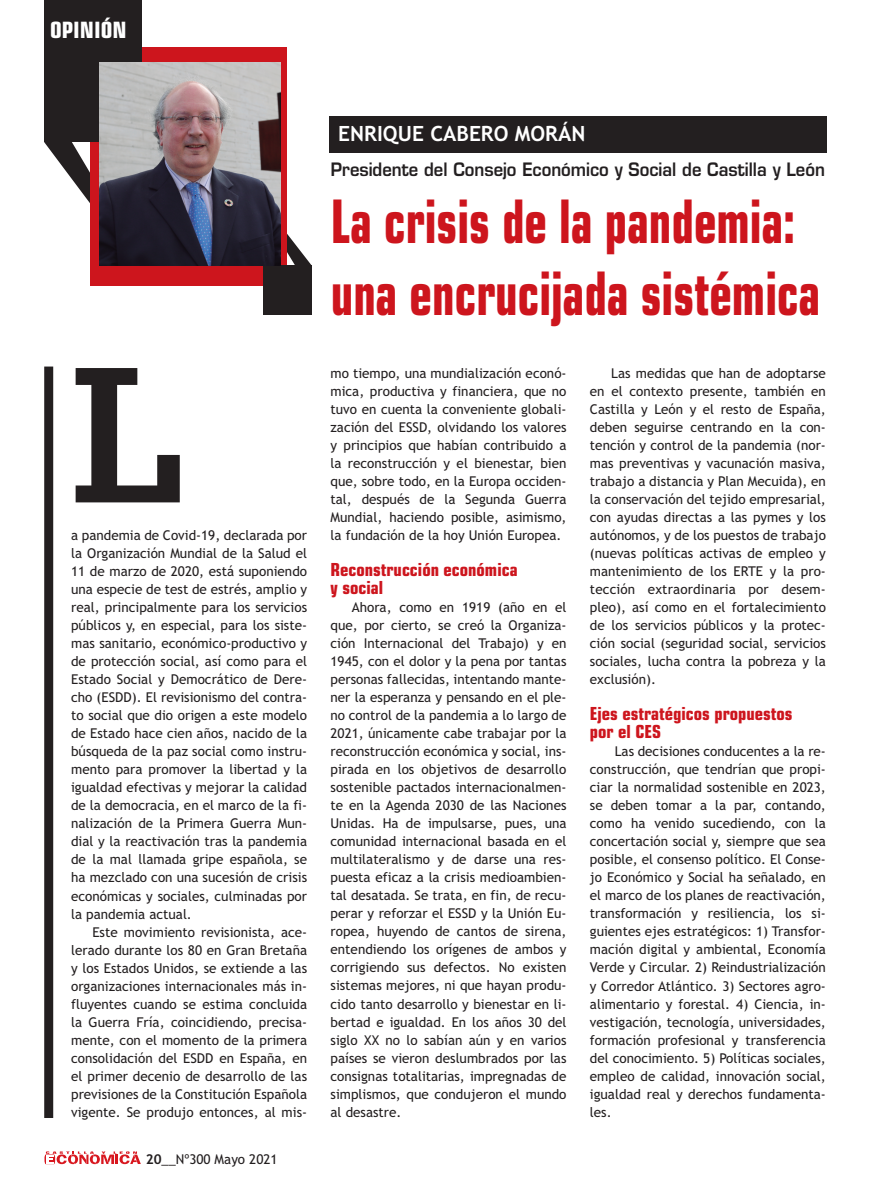
<style>
.page{position:relative;width:893px;height:1196px;background:#fff}
.page>*{position:absolute;margin:0;border:0;box-sizing:border-box;transform-origin:0 0}
.t1{font:700 187.5px "Glypha LT Std";color:#231f20}
.t2{font:700 condensed 60px/72px "Eurostile";color:#cd151d;scale:.81 1}
.t3{font:700 condensed 22.5px "Eurostile";color:#fff}
.t4{font:700 21px "Trebuchet MS";color:#fff}
.t5{font:700 condensed 18px/18px "Eurostile";color:#cd151d}
.t6{font:600 18px "Eurostile";color:#231f20;scale:.92 1}
.t7{font:13.5px/18px "Trebuchet MS";color:#231f20;text-align:justify}
.s1{font-weight:700}
</style>
<div class="page">
<svg style="left:45px;top:1163px;width:96px;height:1px"></svg>
<svg style="left:44px;top:1151px;width:97px;height:12px"></svg>
<svg style="left:287px;top:234px;width:24px;height:31px"></svg>
<svg style="left:44px;top:142px;width:47px;height:64px"></svg>
<div style="left:329px;top:116px;width:497px;height:37px;background:#231f20"></div>
<div style="left:91px;top:47px;width:196px;height:238px;background:#cd151d"></div>
<div style="left:263px;top:265px;width:48px;height:50px;background:#231f20"></div>
<div style="left:44px;top:0;width:97px;height:142px;background:#231f20"></div>
<div style="left:44px;top:366px;width:9px;height:751px;background:#231f20"></div>
<img style="left:100px;top:63px;width:181px;height:202px">
<h3 class="t3" style="left:50px;top:21px;width:78px">OPINIÓN</h3>
<h1 class="t1" style="left:71px;top:328px;width:116px">L</h1>
<p class="t7" style="left:71px;top:526px;width:237px">a pandemia de Covid-19, declarada por la Organización Mundial de la Salud el 11 de marzo de 2020, está suponiendo una especie de test de estrés, amplio y real, principalmente para los servicios públicos y, en especial, para los siste&shy;mas sanitario, económico-productivo y de protección social, así como para el Estado Social y Democrático de Dere&shy;cho (ESDD). El revisionismo del contra&shy;to social que dio origen a este modelo de Estado hace cien años, nacido de la búsqueda de la paz social como instru&shy;mento para promover la libertad y la igualdad efectivas y mejorar la calidad de la democracia, en el marco de la fi&shy;nalización de la Primera Guerra Mun&shy;dial y la reactivación tras la pandemia de la mal llamada gripe española, se ha mezclado con una sucesión de crisis económicas y sociales, culminadas por la pandemia actual.</p>
<p class="t7" style="left:71px;top:922px;width:237px;text-indent:21px">Este movimiento revisionista, ace&shy;lerado durante los 80 en Gran Bretaña y los Estados Unidos, se extiende a las organizaciones internacionales más in&shy;fluyentes cuando se estima concluida la Guerra Fría, coincidiendo, precisa&shy;mente, con el momento de la primera consolidación del ESDD en España, en el primer decenio de desarrollo de las previsiones de la Constitución Española vigente. Se produjo entonces, al mis-</p>
<p class="t7" style="left:146px;top:1150px;width:133px"><span class="s1">20</span>__Nº300 Mayo 2021</p>
<h3 class="t4" style="left:338px;top:121px;width:249px">ENRIQUE CABERO MORÁN</h3>
<h3 class="t6" style="left:331px;top:162px;width:538px">Presidente del Consejo Económico y Social de Castilla y León</h3>
<h2 class="t2" style="left:331px;top:191px;width:606px">La crisis de la pandemia: una encrucijada sistémica</h2>
<p class="t7" style="left:330px;top:364px;width:237px">mo tiempo, una mundialización econó&shy;mica, productiva y financiera, que no tuvo en cuenta la conveniente globali&shy;zación del ESSD, olvidando los valores y principios que habían contribuido a la reconstrucción y el bienestar, bien que, sobre todo, en la Europa occiden&shy;tal, después de la Segunda Guerra Mundial, haciendo posible, asimismo, la fundación de la hoy Unión Europea.</p>
<h3 class="t5" style="left:330px;top:562px;width:189px">Reconstrucción económica y social</h3>
<p class="t7" style="left:330px;top:598px;width:237px;text-indent:21px">Ahora, como en 1919 (año en el que, por cierto, se creó la Organiza&shy;ción Internacional del Trabajo) y en 1945, con el dolor y la pena por tantas personas fallecidas, intentando mante&shy;ner la esperanza y pensando en el ple&shy;no control de la pandemia a lo largo de 2021, únicamente cabe trabajar por la reconstrucción económica y social, ins&shy;pirada en los objetivos de desarrollo sostenible pactados internacionalmen&shy;te en la Agenda 2030 de las Naciones Unidas. Ha de impulsarse, pues, una comunidad internacional basada en el multilateralismo y de darse una res&shy;puesta eficaz a la crisis medioambien&shy;tal desatada. Se trata, en fin, de recu&shy;perar y reforzar el ESSD y la Unión Eu&shy;ropea, huyendo de cantos de sirena, entendiendo los orígenes de ambos y corrigiendo sus defectos. No existen sistemas mejores, ni que hayan produ&shy;cido tanto desarrollo y bienestar en li&shy;bertad e igualdad. En los años 30 del siglo XX no lo sabían aún y en varios países se vieron deslumbrados por las consignas totalitarias, impregnadas de simplismos, que condujeron el mundo al desastre.</p>
<p class="t7" style="left:590px;top:364px;width:237px;text-indent:21px">Las medidas que han de adoptarse en el contexto presente, también en Castilla y León y el resto de España, deben seguirse centrando en la con&shy;tención y control de la pandemia (nor&shy;mas preventivas y vacunación masiva, trabajo a distancia y Plan Mecuida), en la conservación del tejido empresarial, con ayudas directas a las pymes y los autónomos, y de los puestos de trabajo (nuevas políticas activas de empleo y mantenimiento de los ERTE y la pro&shy;tección extraordinaria por desem&shy;pleo), así como en el fortalecimiento de los servicios públicos y la protec&shy;ción social (seguridad social, servicios sociales, lucha contra la pobreza y la exclusión).</p>
<h3 class="t5" style="left:590px;top:706px;width:204px">Ejes estratégicos propuestos por el CES</h3>
<p class="t7" style="left:590px;top:742px;width:237px;text-indent:25px">Las decisiones conducentes a la re&shy;construcción, que tendrían que propi&shy;ciar la normalidad sostenible en 2023, se deben tomar a la par, contando, como ha venido sucediendo, con la concertación social y, siempre que sea posible, el consenso político. El Conse&shy;jo Económico y Social ha señalado, en el marco de los planes de reactivación, transformación y resiliencia, los si&shy;guientes ejes estratégicos: 1) Transfor&shy;mación digital y ambiental, Economía Verde y Circular. 2) Reindustrialización y Corredor Atlántico. 3) Sectores agro&shy;alimentario y forestal. 4) Ciencia, in&shy;vestigación, tecnología, universidades, formación profesional y transferencia del conocimiento. 5) Políticas sociales, empleo de calidad, innovación social, igualdad real y derechos fundamenta&shy;les.</p>
</div>
